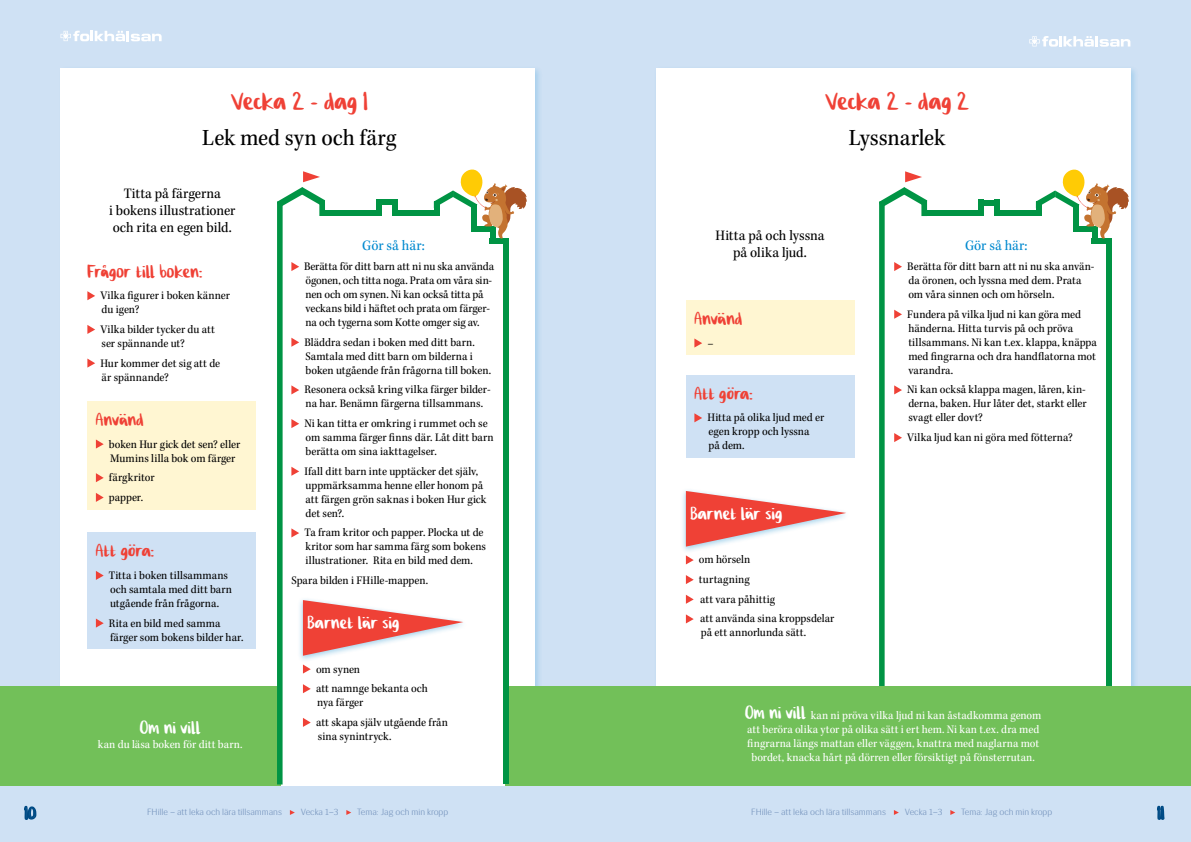
<style>
.page{position:relative;width:1191px;height:842px;background:#fff}
.page>*{position:absolute;margin:0;border:0;box-sizing:border-box;transform-origin:0 0}
.t1{font:32px "Cilla F Hscript";letter-spacing:-.005em;color:#ef4136}
.t2{font:24px "Kepler Std Scn";letter-spacing:-.005em;color:#000}
.t3{font:23px "Cilla F Hscript";color:#ef4136}
.t4{font:23px "Cilla F Hscript";letter-spacing:.005em;color:#fff}
.t5{font:22px "Cilla F Hscript";color:#004b85}
.t6{font:15px/17px "Kepler Std Scn";color:#000;text-align:center}
.t7{font:15px "Kepler Std Scn";color:#0089cf}
.t8{font:12px/14px "Kepler Std Scn";color:#000}
.t9{font:12px/14px "Kepler Std Scn";color:#fff;text-align:center}
.t10{font:300 9px "Siri";color:#6e8db8}
.s1{font-family:"Cilla F Hscript";font-size:23px}
</style>
<div class="page">
<div style="left:0;top:0;width:595px;height:842px;background:#cfe1f4"></div>
<div style="left:595px;top:0;width:596px;height:842px;background:#cfe1f4"></div>
<div style="left:58px;top:65px;width:485px;height:717px;background:#0089cf;opacity:.2"></div>
<div style="left:61px;top:68px;width:474px;height:706px;background:#fff"></div>
<svg style="left:24px;top:805px;width:13px;height:15px"></svg>
<svg style="left:290px;top:810px;width:5px;height:5px"></svg>
<svg style="left:346px;top:810px;width:5px;height:5px"></svg>
<svg style="left:894px;top:810px;width:5px;height:5px"></svg>
<svg style="left:950px;top:810px;width:5px;height:5px"></svg>
<svg style="left:1157px;top:805px;width:8px;height:15px"></svg>
<div style="left:653px;top:65px;width:485px;height:717px;background:#0089cf;opacity:.2"></div>
<div style="left:656px;top:68px;width:474px;height:706px;background:#fff"></div>
<svg style="left:61px;top:31px;width:101px;height:10px"></svg>
<svg style="left:1029px;top:36px;width:101px;height:11px"></svg>
<div style="left:680px;top:488px;width:170px;height:66px;background:#1c90cf;opacity:.4"></div>
<svg style="left:686px;top:491px;width:160px;height:56px"></svg>
<svg style="left:686px;top:555px;width:7px;height:9px"></svg>
<svg style="left:686px;top:575px;width:7px;height:9px"></svg>
<svg style="left:686px;top:595px;width:7px;height:9px"></svg>
<svg style="left:686px;top:614px;width:7px;height:9px"></svg>
<div style="left:1105px;top:239px;width:6px;height:525px;background:#009444"></div>
<div style="left:1092px;top:239px;width:19px;height:5px;background:#009444"></div>
<div style="left:923px;top:210px;width:61px;height:6px;background:#009444"></div>
<div style="left:997px;top:211px;width:44px;height:5px;background:#009444"></div>
<div style="left:978px;top:200px;width:22px;height:5px;background:#009444"></div>
<div style="left:994px;top:200px;width:6px;height:16px;background:#009444"></div>
<div style="left:978px;top:200px;width:6px;height:16px;background:#009444"></div>
<svg style="left:1036px;top:169px;width:93px;height:70px"></svg>
<svg style="left:879px;top:171px;width:48px;height:515px"></svg>
<svg style="left:87px;top:291px;width:8px;height:9px"></svg>
<svg style="left:87px;top:325px;width:8px;height:9px"></svg>
<svg style="left:87px;top:358px;width:8px;height:10px"></svg>
<div style="left:87px;top:401px;width:169px;height:108px;background:#fff6d2"></div>
<svg style="left:96px;top:439px;width:8px;height:10px"></svg>
<svg style="left:96px;top:473px;width:8px;height:9px"></svg>
<svg style="left:96px;top:493px;width:8px;height:9px"></svg>
<div style="left:686px;top:300px;width:168px;height:55px;background:#fff6d2"></div>
<svg style="left:694px;top:338px;width:8px;height:10px"></svg>
<div style="left:87px;top:533px;width:169px;height:116px;background:#cfe1f4"></div>
<svg style="left:96px;top:571px;width:8px;height:9px"></svg>
<svg style="left:96px;top:618px;width:8px;height:10px"></svg>
<div style="left:686px;top:375px;width:168px;height:83px;background:#cfe1f4"></div>
<svg style="left:694px;top:413px;width:8px;height:9px"></svg>
<div style="left:0;top:686px;width:1191px;height:99px;background:#72c059"></div>
<svg style="left:277px;top:169px;width:250px;height:615px"></svg>
<h1 class="t1" style="left:231px;top:83px;width:139px">Vecka 2 - dag 1</h1>
<h2 class="t2" style="left:202px;top:124px;width:195px">Lek med syn och färg</h2>
<p class="t6" style="left:109px;top:185px;width:128px">Titta på färgerna<br>i bokens illustrationer och rita en egen bild.</p>
<h3 class="t3" style="left:87px;top:258px;width:116px">Frågor till boken:</h3>
<p class="t8" style="left:100px;top:289px;width:131px">Vilka figurer i boken känner du igen?</p>
<p class="t8" style="left:100px;top:323px;width:116px">Vilka bilder tycker du att ser spännande ut?</p>
<p class="t8" style="left:100px;top:356px;width:121px">Hur kommer det sig att de är spännande?</p>
<h3 class="t3" style="left:96px;top:406px;width:49px">Använd</h3>
<p class="t8" style="left:109px;top:437px;width:133px">boken Hur gick det sen? eller<br>Mumins lilla bok om färger</p>
<p class="t8" style="left:109px;top:468px;width:47px;line-height:19.7px">färgkritor papper.</p>
<h3 class="t3" style="left:96px;top:538px;width:60px">Att göra:</h3>
<p class="t8" style="left:109px;top:569px;width:125px">Titta i boken tillsammans och samtala med ditt barn utgående från frågorna.</p>
<p class="t8" style="left:109px;top:616px;width:136px">Rita en bild med samma färger som bokens bilder har.</p>
<h3 class="t4" style="left:140px;top:714px;width:62px">Om ni vill</h3>
<p class="t9" style="left:98px;top:737px;width:146px">kan du läsa boken för ditt barn.</p>
<p class="t7" style="left:362px;top:237px;width:64px">Gör så här:</p>
<p class="t8" style="left:304px;top:260px;width:191px">Berätta för ditt barn att ni nu ska använda ögonen, och titta noga. Prata om våra sin&shy;nen och om synen. Ni kan också titta på veckans bild i häftet och prata om färger&shy;na och tygerna som Kotte omger sig av.</p>
<p class="t8" style="left:304px;top:335px;width:188px">Bläddra sedan i boken med ditt barn.<br>Samtala med ditt barn om bilderna i boken utgående från frågorna till boken.</p>
<p class="t8" style="left:304px;top:383px;width:188px">Resonera också kring vilka färger bilder&shy;na har. Benämn färgerna tillsammans.</p>
<p class="t8" style="left:304px;top:417px;width:191px">Ni kan titta er omkring i rummet och se om samma färger finns där. Låt ditt barn berätta om sina iakttagelser.</p>
<p class="t8" style="left:304px;top:464px;width:183px">Ifall ditt barn inte upptäcker det själv, uppmärksamma henne eller honom på att färgen grön saknas i boken Hur gick det sen?.</p>
<p class="t8" style="left:304px;top:526px;width:183px">Ta fram kritor och papper. Plocka ut de kritor som har samma färg som bokens illustrationer. Rita en bild med dem.</p>
<p class="t8" style="left:291px;top:574px;width:138px">Spara bilden i FHille-mappen.</p>
<h3 class="t4" style="left:308px;top:610px;width:93px">Barnet lär sig</h3>
<p class="t8" style="left:316px;top:659px;width:113px;line-height:19.7px">om synen<br>att namnge bekanta och</p>
<p class="t8" style="left:316px;top:693px;width:133px;line-height:19.7px">nya färger<br>att skapa själv utgående från</p>
<p class="t8" style="left:318px;top:729px;width:75px">sina synintryck.</p>
<h1 class="t1" style="left:825px;top:83px;width:146px">Vecka 2 - dag 2</h1>
<h2 class="t2" style="left:849px;top:124px;width:98px">Lyssnarlek</h2>
<p class="t6" style="left:715px;top:228px;width:111px">Hitta på och lyssna på olika ljud.</p>
<h3 class="t3" style="left:694px;top:305px;width:49px">Använd</h3>
<p class="t8" style="left:707px;top:336px;width:8px">–</p>
<h3 class="t3" style="left:694px;top:380px;width:60px">Att göra:</h3>
<p class="t8" style="left:707px;top:411px;width:118px">Hitta på olika ljud med er egen kropp och lyssna<br>på dem.</p>
<h3 class="t4" style="left:690px;top:501px;width:93px">Barnet lär sig</h3>
<p class="t8" style="left:699px;top:550px;width:137px;line-height:19.7px">om hörseln<br>turtagning<br>att vara påhittig<br>att använda sina kroppsdelar</p>
<p class="t8" style="left:701px;top:626px;width:107px">på ett annorlunda sätt.</p>
<p class="t7" style="left:965px;top:237px;width:64px">Gör så här:</p>
<p class="t8" style="left:907px;top:260px;width:189px">Berätta för ditt barn att ni nu ska använ&shy;da öronen, och lyssna med dem. Prata om våra sinnen och om hörseln.</p>
<p class="t8" style="left:907px;top:307px;width:191px">Fundera på vilka ljud ni kan göra med händerna. Hitta turvis på och pröva tillsammans. Ni kan t.ex. klappa, knäppa med fingrarna och dra handflatorna mot varandra.</p>
<p class="t8" style="left:907px;top:383px;width:181px;text-align:justify">Ni kan också klappa magen, låren, kin&shy;derna, baken. Hur låter det, starkt eller svagt eller dovt?</p>
<p class="t8" style="left:907px;top:431px;width:167px">Vilka ljud kan ni göra med fötterna?</p>
<p class="t9" style="left:745px;top:709px;width:298px"><span class="s1">Om ni vill</span> kan ni pröva vilka ljud ni kan åstadkomma genom att beröra olika ytor på olika sätt i ert hem. Ni kan t.ex. dra med fingrarna längs mattan eller väggen, knattra med naglarna mot bordet, knacka hårt på dörren eller försiktigt på fönsterrutan.</p>
<h3 class="t5" style="left:25px;top:801px;width:13px">10</h3>
<p class="t10" style="left:147px;top:807px;width:136px">FHille – att leka och lära tillsammans</p>
<p class="t10" style="left:301px;top:807px;width:39px">Vecka 1–3</p>
<p class="t10" style="left:357px;top:807px;width:93px">Tema: Jag och min kropp</p>
<p class="t10" style="left:751px;top:807px;width:136px">FHille – att leka och lära tillsammans</p>
<p class="t10" style="left:904px;top:807px;width:39px">Vecka 1–3</p>
<p class="t10" style="left:961px;top:807px;width:93px">Tema: Jag och min kropp</p>
<h3 class="t5" style="left:1157px;top:801px;width:8px">11</h3>
</div>
